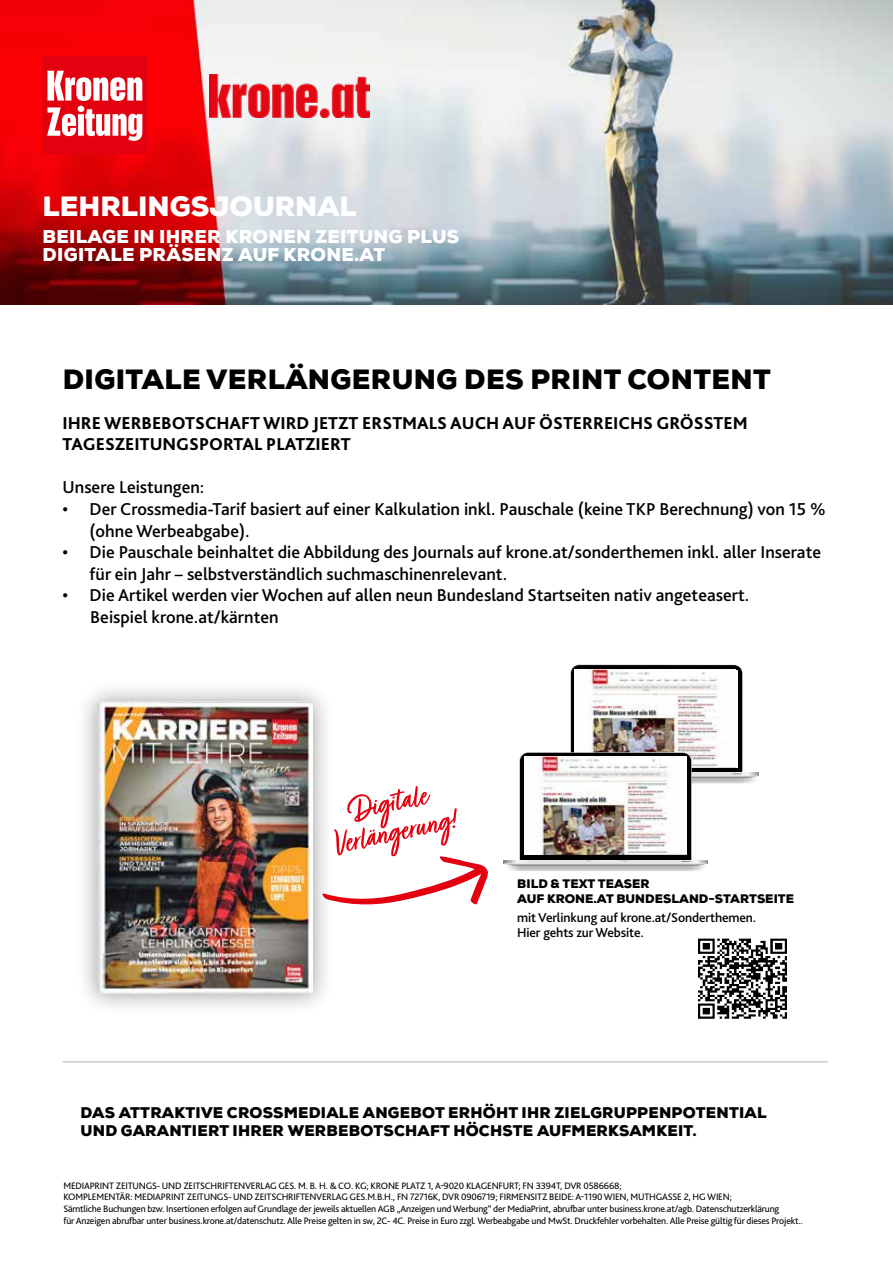
<style>
.page{position:relative;width:893px;height:1263px;background:#fff}
.page>*{position:absolute;margin:0;border:0;box-sizing:border-box;transform-origin:0 0}
.t1{font:900 27px "Nexa";letter-spacing:.015em;color:#000}
.t2{font:900 27px "Nexa";color:#fff}
.t3{font:500 18px/21.6px "Bliss Pro";color:#000}
.t4{font:800 18px/21.6px "Bliss Pro";color:#000}
.t5{font:900 18px/18px "Nexa";letter-spacing:.015em;color:#fff}
.t6{font:900 15px/18px "Nexa";letter-spacing:.015em;color:#000}
.t7{font:500 13.5px/15px "Bliss Pro";letter-spacing:-.01em;color:#000}
.t8{font:900 12px/15px "Nexa";letter-spacing:.005em;color:#000}
.t9{font:9.75px/11.7px "Bliss Pro";letter-spacing:-.02em;color:#000}
</style>
<div class="page">
<img style="left:0;top:0;width:893px;height:304px">
<div style="left:43px;top:57px;width:104px;height:97px;background:#e3000f"></div>
<svg style="left:47px;top:71px;width:95px;height:70px"></svg>
<img style="left:210px;top:75px;width:159px;height:43px">
<div style="left:75px;top:680px;width:260px;height:336px;background:#000;opacity:.4"></div>
<img style="left:97px;top:702px;width:216px;height:292px">
<hr style="left:63px;top:1061px;width:765px;height:1px;background:#b1b2b3">
<svg style="left:320px;top:786px;width:168px;height:121px"></svg>
<img style="left:698px;top:938px;width:89px;height:81px">
<svg style="left:504px;top:665px;width:255px;height:206px"></svg>
<img style="left:524px;top:757px;width:162px;height:98px">
<h1 class="t2" style="left:43px;top:188px;width:316px">LEHRLINGSJOURNAL</h1>
<h2 class="t5" style="left:43px;top:228px;width:418px">BEILAGE IN IHRER KRONEN ZEITUNG PLUS<br>DIGITALE PRÄSENZ AUF KRONE.AT</h2>
<h1 class="t1" style="left:63px;top:362px;width:709px">DIGITALE VERLÄNGERUNG DES PRINT CONTENT</h1>
<h2 class="t4" style="left:63px;top:412px;width:687px">IHRE WERBEBOTSCHAFT WIRD JETZT ERSTMALS AUCH AUF ÖSTERREICHS GRÖSSTEM<br>TAGESZEITUNGSPORTAL PLATZIERT</h2>
<h2 class="t3" style="left:63px;top:477px;width:143px">Unsere Leistungen:</h2>
<h2 class="t3" style="left:90px;top:498px;width:738px;text-indent:-27px">• Der Crossmedia-Tarif basiert auf einer Kalkulation inkl. Pauschale (keine TKP Berechnung) von 15 % (ohne Werbeabgabe).</h2>
<h2 class="t3" style="left:90px;top:541px;width:733px;text-indent:-27px">• Die Pauschale beinhaltet die Abbildung des Journals auf krone.at/sonderthemen inkl. aller Inserate für ein Jahr – selbstverständlich suchmaschinenrelevant.</h2>
<h2 class="t3" style="left:90px;top:585px;width:661px;text-indent:-28px">• Die Artikel werden vier Wochen auf allen neun Bundesland Startseiten nativ angeteasert.<br>Beispiel krone.at/kärnten</h2>
<p class="t8" style="left:517px;top:876px;width:278px">BILD &amp; TEXT TEASER<br>AUF KRONE.AT BUNDESLAND-STARTSEITE</p>
<h3 class="t7" style="left:517px;top:910px;width:240px">mit Verlinkung auf krone.at/Sonderthemen.<br>Hier gehts zur Website.</h3>
<h3 class="t6" style="left:80px;top:1103px;width:688px">DAS ATTRAKTIVE CROSSMEDIALE ANGEBOT ERHÖHT IHR ZIELGRUPPENPOTENTIAL<br>UND GARANTIERT IHRER WERBEBOTSCHAFT HÖCHSTE AUFMERKSAMKEIT.</h3>
<p class="t9" style="left:63px;top:1179px;width:741px">MEDIAPRINT ZEITUNGS- UND ZEITSCHRIFTENVERLAG GES. M. B. H. &amp; CO. KG; KRONE PLATZ 1, A-9020 KLAGENFURT; FN 3394T, DVR 0586668;<br>KOMPLEMENTÄR: MEDIAPRINT ZEITUNGS- UND ZEITSCHRIFTENVERLAG GES.M.B.H., FN 72716K, DVR 0906719; FIRMENSITZ BEIDE: A-1190 WIEN, MUTHGASSE 2, HG WIEN;<br>Sämtliche Buchungen bzw. Insertionen erfolgen auf Grundlage der jeweils aktuellen AGB „Anzeigen und Werbung“ der MediaPrint, abrufbar unter business.krone.at/agb. Datenschutzerklärung<br>für Anzeigen abrufbar unter business.krone.at/datenschutz. Alle Preise gelten in sw, 2C- 4C. Preise in Euro zzgl. Werbeabgabe und MwSt. Druckfehler vorbehalten. Alle Preise gültig für dieses Projekt..</p>
</div>
